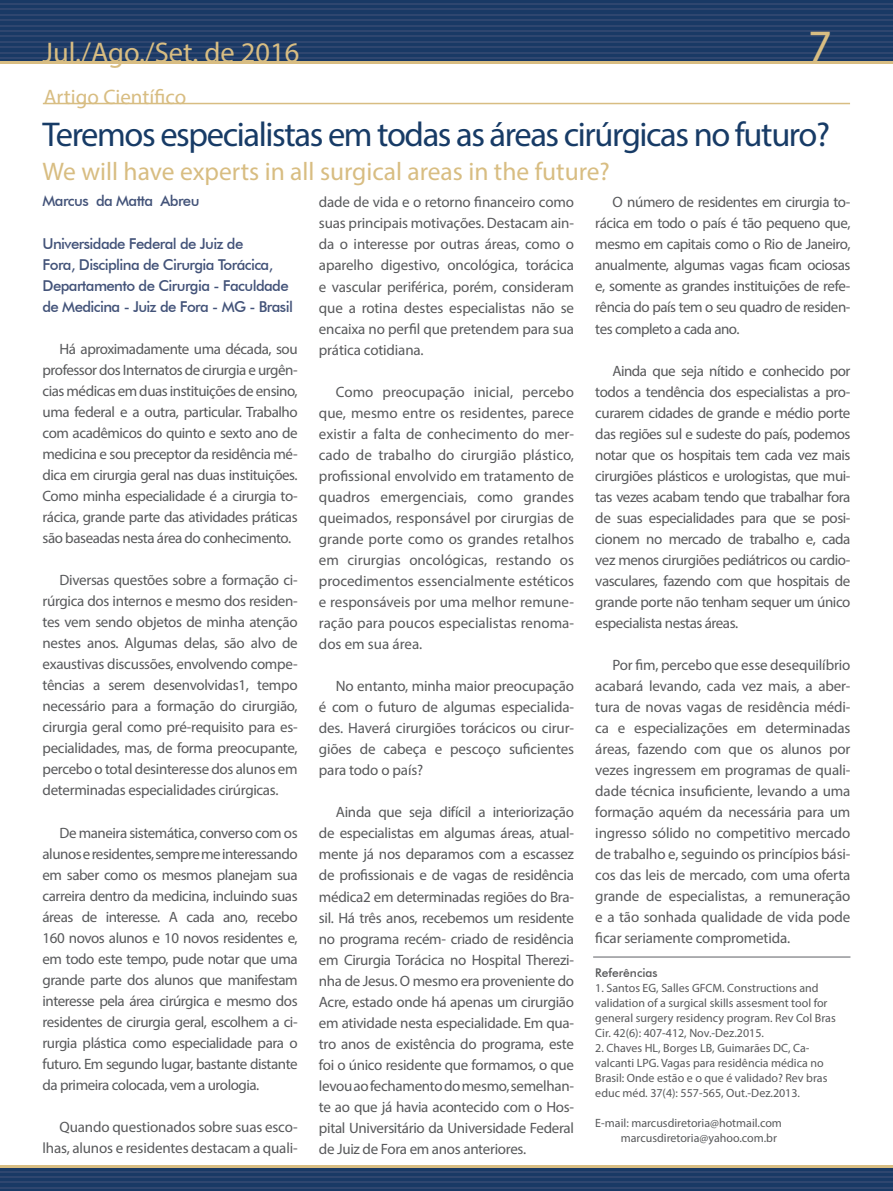
<style>
.page{position:relative;width:893px;height:1191px;background:#fff}
.page>*{position:absolute;margin:0;border:0;box-sizing:border-box;transform-origin:0 0}
.t1{font:46.5px "Myriad Pro";color:#d8bd82}
.t2{font:34.5px "Myriad Pro";letter-spacing:-.04em;color:#173b66}
.t3{font:28.5px "Myriad Pro";color:#d8bd82}
.t4{font:25.5px "Myriad Pro";color:#d8bd82}
.t5{font:21px "Myriad Pro";color:#d8bd82}
.t6{font:15px/21px "Myriad Pro";letter-spacing:-.02em;color:#58595b;text-align:justify}
.t7{font:500 15px/21px "Futura BT";letter-spacing:-.04em;color:#435379}
.t8{font:12px/15px "Myriad Pro";color:#58595b}
.t9{font:500 12px "Futura BT";color:#58595b}
</style>
<div class="page">
<div style="left:0;top:0;width:893px;height:62px;background:#193965"></div>
<hr style="left:0;top:3px;width:893px;height:2px;background:#2f466f">
<hr style="left:0;top:9px;width:893px;height:1px;background:#2f466f">
<hr style="left:0;top:14px;width:893px;height:2px;background:#2f466f">
<hr style="left:0;top:19px;width:893px;height:2px;background:#2f466f">
<hr style="left:0;top:25px;width:893px;height:1px;background:#2f466f">
<hr style="left:0;top:30px;width:893px;height:2px;background:#2f466f">
<hr style="left:0;top:36px;width:893px;height:1px;background:#2f466f">
<hr style="left:0;top:41px;width:893px;height:2px;background:#2f466f">
<hr style="left:0;top:47px;width:893px;height:1px;background:#2f466f">
<hr style="left:0;top:52px;width:893px;height:1px;background:#2f466f">
<hr style="left:0;top:57px;width:893px;height:2px;background:#2f466f">
<hr style="left:0;top:62px;width:893px;height:2px;background:#d8bd82">
<svg style="left:0;top:1167px;width:893px;height:24px;background:#274268"></svg>
<hr style="left:0;top:1187px;width:893px;height:1px;background:#2f466f">
<hr style="left:0;top:1181px;width:893px;height:2px;background:#2f466f">
<hr style="left:0;top:1176px;width:893px;height:1px;background:#2f466f">
<hr style="left:0;top:1170px;width:893px;height:2px;background:#2f466f">
<hr style="left:0;top:1165px;width:893px;height:2px;background:#d8bd82">
<hr style="left:43px;top:103px;width:807px;height:1px;background:#d8bd82">
<hr style="left:593px;top:956px;width:257px;height:1px;background:#939598">
<h3 class="t3" style="left:43px;top:35px;width:258px">Jul./Ago./Set. de 2016</h3>
<h1 class="t1" style="left:808px;top:18px;width:25px">7</h1>
<h3 class="t5" style="left:44px;top:84px;width:144px">Artigo Científico</h3>
<h2 class="t2" style="left:43px;top:113px;width:789px">Teremos especialistas em todas as áreas cirúrgicas no futuro?</h2>
<h3 class="t4" style="left:43px;top:156px;width:569px">We will have experts in all surgical areas in the future?</h3>
<p class="t7" style="left:43px;top:190px;width:158px">Marcus da Matta Abreu</p>
<p class="t7" style="left:43px;top:233px;width:252px">Universidade Federal de Juiz de<br>Fora, Disciplina de Cirurgia Torácica, Departamento de Cirurgia - Faculdade de Medicina - Juiz de Fora - MG - Brasil</p>
<p class="t6" style="left:43px;top:338px;width:257px;text-indent:17px">Há aproximadamente uma década, sou professor dos Internatos de cirurgia e urgên&shy;cias médicas em duas instituições de ensino, uma federal e a outra, particular. Trabalho com acadêmicos do quinto e sexto ano de medicina e sou preceptor da residência mé&shy;dica em cirurgia geral nas duas instituições.<br>Como minha especialidade é a cirurgia to&shy;rácica, grande parte das atividades práticas são baseadas nesta área do conhecimento.</p>
<p class="t6" style="left:43px;top:569px;width:257px;text-indent:17px">Diversas questões sobre a formação ci&shy;rúrgica dos internos e mesmo dos residen&shy;tes vem sendo objetos de minha atenção nestes anos. Algumas delas, são alvo de exaustivas discussões, envolvendo compe&shy;tências a serem desenvolvidas1, tempo necessário para a formação do cirurgião, cirurgia geral como pré-requisito para es&shy;pecialidades, mas, de forma preocupante, percebo o total desinteresse dos alunos em determinadas especialidades cirúrgicas.</p>
<p class="t6" style="left:43px;top:822px;width:257px;text-indent:17px">De maneira sistemática, converso com os alunos e residentes, sempre me interessando em saber como os mesmos planejam sua carreira dentro da medicina, incluindo suas áreas de interesse. A cada ano, recebo 160 novos alunos e 10 novos residentes e, em todo este tempo, pude notar que uma grande parte dos alunos que manifestam interesse pela área cirúrgica e mesmo dos residentes de cirurgia geral, escolhem a ci&shy;rurgia plástica como especialidade para o futuro. Em segundo lugar, bastante distante da primeira colocada, vem a urologia.</p>
<p class="t6" style="left:43px;top:1116px;width:257px;text-align:right">Quando questionados sobre suas esco&shy;lhas, alunos e residentes destacam a quali-</p>
<p class="t6" style="left:319px;top:192px;width:257px">dade de vida e o retorno financeiro como suas principais motivações. Destacam ain&shy;da o interesse por outras áreas, como o aparelho digestivo, oncológica, torácica e vascular periférica, porém, consideram que a rotina destes especialistas não se encaixa no perfil que pretendem para sua prática cotidiana.</p>
<p class="t6" style="left:319px;top:381px;width:257px;text-indent:17px">Como preocupação inicial, percebo que, mesmo entre os residentes, parece existir a falta de conhecimento do mer&shy;cado de trabalho do cirurgião plástico, profissional envolvido em tratamento de quadros emergenciais, como grandes queimados, responsável por cirurgias de grande porte como os grandes retalhos em cirurgias oncológicas, restando os procedimentos essencialmente estéticos e responsáveis por uma melhor remune&shy;ração para poucos especialistas renoma&shy;dos em sua área.</p>
<p class="t6" style="left:319px;top:675px;width:257px;text-indent:17px">No entanto, minha maior preocupação é com o futuro de algumas especialida&shy;des. Haverá cirurgiões torácicos ou cirur&shy;giões de cabeça e pescoço suficientes para todo o país?</p>
<p class="t6" style="left:319px;top:801px;width:257px;text-indent:17px">Ainda que seja difícil a interiorização de especialistas em algumas áreas, atual&shy;mente já nos deparamos com a escassez de profissionais e de vagas de residência médica2 em determinadas regiões do Bra&shy;sil. Há três anos, recebemos um residente no programa recém- criado de residência em Cirurgia Torácica no Hospital Therezi&shy;nha de Jesus. O mesmo era proveniente do Acre, estado onde há apenas um cirurgião em atividade nesta especialidade. Em qua&shy;tro anos de existência do programa, este foi o único residente que formamos, o que levou ao fechamento do mesmo, semelhan&shy;te ao que já havia acontecido com o Hos&shy;pital Universitário da Universidade Federal de Juiz de Fora em anos anteriores.</p>
<p class="t6" style="left:595px;top:192px;width:257px;text-indent:17px">O número de residentes em cirurgia to&shy;rácica em todo o país é tão pequeno que, mesmo em capitais como o Rio de Janeiro, anualmente, algumas vagas ficam ociosas e, somente as grandes instituições de refe&shy;rência do país tem o seu quadro de residen&shy;tes completo a cada ano.</p>
<p class="t6" style="left:595px;top:360px;width:257px;text-indent:17px">Ainda que seja nítido e conhecido por todos a tendência dos especialistas a pro&shy;curarem cidades de grande e médio porte das regiões sul e sudeste do país, podemos notar que os hospitais tem cada vez mais cirurgiões plásticos e urologistas, que mui&shy;tas vezes acabam tendo que trabalhar fora de suas especialidades para que se posi&shy;cionem no mercado de trabalho e, cada vez menos cirurgiões pediátricos ou cardio&shy;vasculares, fazendo com que hospitais de grande porte não tenham sequer um único especialista nestas áreas.</p>
<p class="t6" style="left:595px;top:654px;width:257px;text-indent:17px">Por fim, percebo que esse desequilíbrio acabará levando, cada vez mais, a aber&shy;tura de novas vagas de residência médi&shy;ca e especializações em determinadas áreas, fazendo com que os alunos por vezes ingressem em programas de quali&shy;dade técnica insuficiente, levando a uma formação aquém da necessária para um ingresso sólido no competitivo mercado de trabalho e, seguindo os princípios bási&shy;cos das leis de mercado, com uma oferta grande de especialistas, a remuneração e a tão sonhada qualidade de vida pode ficar seriamente comprometida.</p>
<p class="t9" style="left:595px;top:965px;width:64px">Referências</p>
<p class="t8" style="left:595px;top:979px;width:242px">1. Santos EG, Salles GFCM. Constructions and validation of a surgical skills assesment tool for general surgery residency program. Rev Col Bras Cir. 42(6): 407-412, Nov.-Dez.2015.</p>
<p class="t8" style="left:595px;top:1039px;width:234px">2. Chaves HL, Borges LB, Guimarães DC, Ca&shy;valcanti LPG. Vagas para residência médica no Brasil: Onde estão e o que é validado? Rev bras educ méd. 37(4): 557-565, Out.-Dez.2013.</p>
<p class="t8" style="left:621px;top:1114px;width:163px;text-indent:-25px">E-mail: marcusdiretoria@hotmail.com marcusdiretoria@yahoo.com.br</p>
</div>
